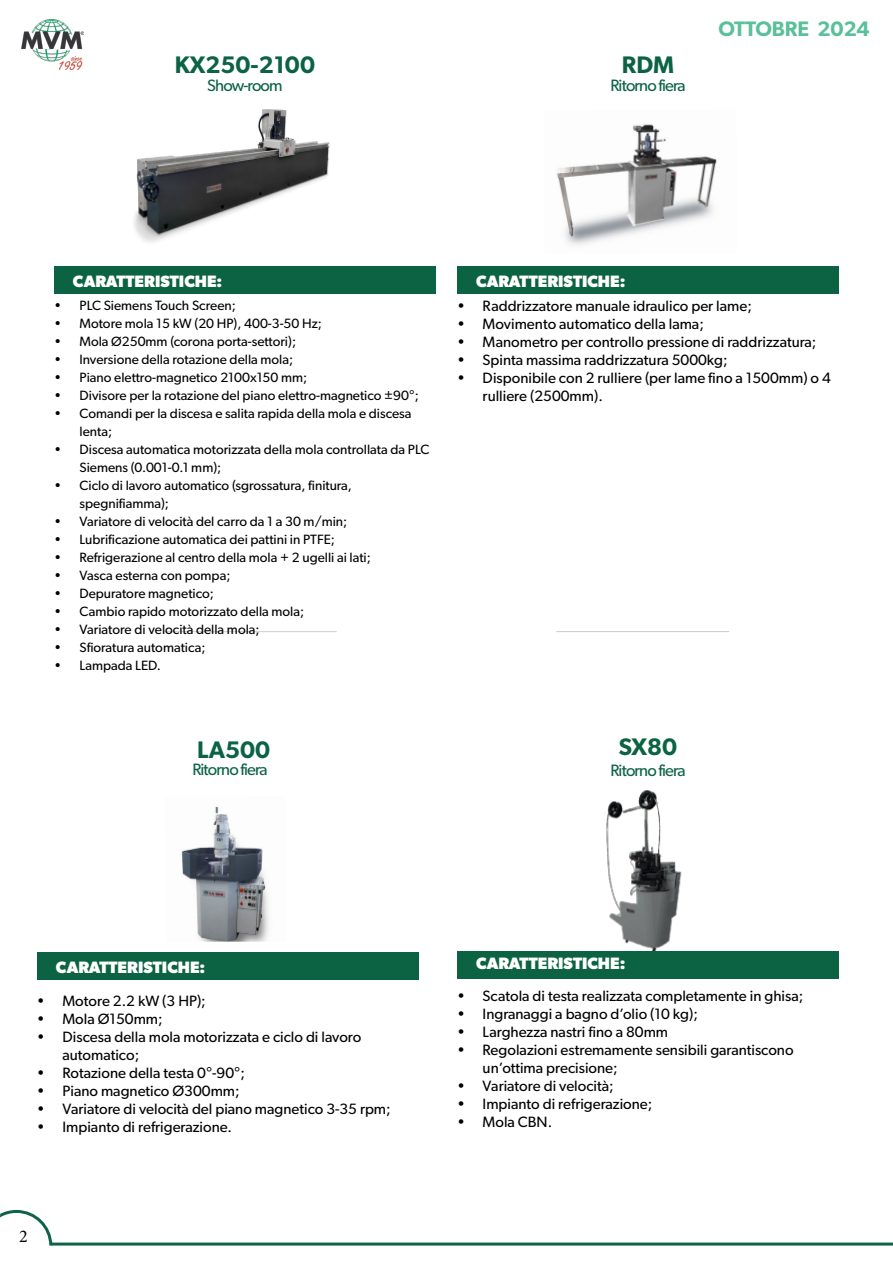
<style>
.page{position:relative;width:893px;height:1263px;background:#fff}
.page>*{position:absolute;margin:0;border:0;box-sizing:border-box;transform-origin:0 0}
.t1{font:600 24px "Gibson";color:#0c6344}
.t2{font:600 21px "Gibson";color:#5ac099}
.t3{font:18px "Minion Pro";color:#000}
.t4{font:700 16.5px "Gibson";color:#fff}
.t5{font:16.5px "Gibson";letter-spacing:-.05em;color:#0c6344}
.t6{font:15px/18px "Gibson";color:#000}
.t7{font:13.5px/18px "Gibson";color:#000}
</style>
<div class="page">
<img style="left:21px;top:19px;width:63px;height:51px">
<hr style="left:164px;top:631px;width:173px;height:1px;background:#cbcbcb">
<hr style="left:556px;top:631px;width:173px;height:1px;background:#cbcbcb">
<hr style="left:51px;top:1242px;width:842px;height:3px;background:#0d6444">
<svg style="left:0;top:1210px;width:54px;height:36px"></svg>
<img style="left:556px;top:124px;width:161px;height:122px">
<div style="left:457px;top:266px;width:382px;height:28px;background:#0c6344"></div>
<img style="left:606px;top:790px;width:76px;height:160px">
<div style="left:457px;top:950px;width:382px;height:28px;background:#0c6344"></div>
<div style="left:54px;top:266px;width:382px;height:28px;background:#0c6344"></div>
<img style="left:134px;top:109px;width:196px;height:133px">
<img style="left:181px;top:806px;width:88px;height:136px">
<div style="left:37px;top:952px;width:382px;height:28px;background:#0c6344"></div>
<h1 class="t1" style="left:175px;top:51px;width:142px">KX250-2100</h1>
<p class="t5" style="left:207px;top:76px;width:77px">Show-room</p>
<h1 class="t1" style="left:622px;top:51px;width:54px">RDM</h1>
<p class="t5" style="left:610px;top:76px;width:77px">Ritorno fiera</p>
<h2 class="t2" style="left:719px;top:16px;width:152px">OTTOBRE 2024</h2>
<p class="t4" style="left:73px;top:271px;width:151px">CARATTERISTICHE:</p>
<p class="t7" style="left:54px;top:296px;width:183px">• PLC Siemens Touch Screen;</p>
<p class="t7" style="left:54px;top:314px;width:269px">• Motore mola 15 kW (20 HP), 400-3-50 Hz;</p>
<p class="t7" style="left:54px;top:332px;width:244px">• Mola Ø250mm (corona porta-settori);</p>
<p class="t7" style="left:54px;top:350px;width:241px">• Inversione della rotazione della mola;</p>
<p class="t7" style="left:54px;top:368px;width:255px">• Piano elettro-magnetico 2100x150 mm;</p>
<p class="t7" style="left:54px;top:386px;width:366px">• Divisore per la rotazione del piano elettro-magnetico ±90°;</p>
<p class="t7" style="left:80px;top:404px;width:334px;text-indent:-26px">• Comandi per la discesa e salita rapida della mola e discesa lenta;</p>
<p class="t7" style="left:80px;top:440px;width:351px;text-indent:-26px">• Discesa automatica motorizzata della mola controllata da PLC<br>Siemens (0.001-0.1 mm);</p>
<p class="t7" style="left:80px;top:476px;width:274px;text-indent:-26px">• Ciclo di lavoro automatico (sgrossatura, finitura, spegnifiamma);</p>
<p class="t7" style="left:54px;top:512px;width:295px">• Variatore di velocità del carro da 1 a 30 m/min;</p>
<p class="t7" style="left:54px;top:530px;width:282px">• Lubrificazione automatica dei pattini in PTFE;</p>
<p class="t7" style="left:54px;top:548px;width:318px">• Refrigerazione al centro della mola + 2 ugelli ai lati;</p>
<p class="t7" style="left:54px;top:566px;width:178px">• Vasca esterna con pompa;</p>
<p class="t7" style="left:54px;top:584px;width:161px">• Depuratore magnetico;</p>
<p class="t7" style="left:54px;top:602px;width:252px">• Cambio rapido motorizzato della mola;</p>
<p class="t7" style="left:54px;top:620px;width:207px">• Variatore di velocità della mola;</p>
<p class="t7" style="left:54px;top:638px;width:153px">• Sfioratura automatica;</p>
<p class="t7" style="left:54px;top:656px;width:108px">• Lampada LED.</p>
<h1 class="t1" style="left:197px;top:735px;width:74px">LA500</h1>
<p class="t5" style="left:192px;top:760px;width:77px">Ritorno fiera</p>
<p class="t4" style="left:476px;top:271px;width:151px">CARATTERISTICHE:</p>
<p class="t6" style="left:457px;top:297px;width:296px">• Raddrizzatore manuale idraulico per lame;</p>
<p class="t6" style="left:457px;top:315px;width:248px">• Movimento automatico della lama;</p>
<p class="t6" style="left:457px;top:333px;width:361px">• Manometro per controllo pressione di raddrizzatura;</p>
<p class="t6" style="left:457px;top:351px;width:272px">• Spinta massima raddrizzatura 5000kg;</p>
<p class="t6" style="left:483px;top:369px;width:350px;text-indent:-26px">• Disponibile con 2 rulliere (per lame fino a 1500mm) o 4 rulliere (2500mm).</p>
<h1 class="t1" style="left:619px;top:732px;width:60px">SX80</h1>
<p class="t5" style="left:610px;top:760px;width:77px">Ritorno fiera</p>
<p class="t4" style="left:56px;top:957px;width:151px">CARATTERISTICHE:</p>
<p class="t6" style="left:37px;top:991px;width:170px">• Motore 2.2 kW (3 HP);</p>
<p class="t6" style="left:37px;top:1009px;width:127px">• Mola Ø150mm;</p>
<p class="t6" style="left:63px;top:1027px;width:300px;text-indent:-26px">• Discesa della mola motorizzata e ciclo di lavoro automatico;</p>
<p class="t6" style="left:37px;top:1063px;width:209px">• Rotazione della testa 0°-90°;</p>
<p class="t6" style="left:37px;top:1081px;width:204px">• Piano magnetico Ø300mm;</p>
<p class="t6" style="left:37px;top:1099px;width:355px">• Variatore di velocità del piano magnetico 3-35 rpm;</p>
<p class="t6" style="left:37px;top:1117px;width:197px">• Impianto di refrigerazione.</p>
<h3 class="t3" style="left:19px;top:1225px;width:10px">2</h3>
<p class="t4" style="left:476px;top:953px;width:151px">CARATTERISTICHE:</p>
<p class="t6" style="left:457px;top:986px;width:348px">• Scatola di testa realizzata completamente in ghisa;</p>
<p class="t6" style="left:457px;top:1004px;width:242px">• Ingranaggi a bagno d’olio (10 kg);</p>
<p class="t6" style="left:457px;top:1022px;width:213px">• Larghezza nastri fino a 80mm</p>
<p class="t6" style="left:483px;top:1040px;width:312px;text-indent:-26px">• Regolazioni estremamente sensibili garantiscono un’ottima precisione;</p>
<p class="t6" style="left:457px;top:1076px;width:158px">• Variatore di velocità;</p>
<p class="t6" style="left:457px;top:1094px;width:197px">• Impianto di refrigerazione;</p>
<p class="t6" style="left:457px;top:1112px;width:97px">• Mola CBN.</p>
</div>
